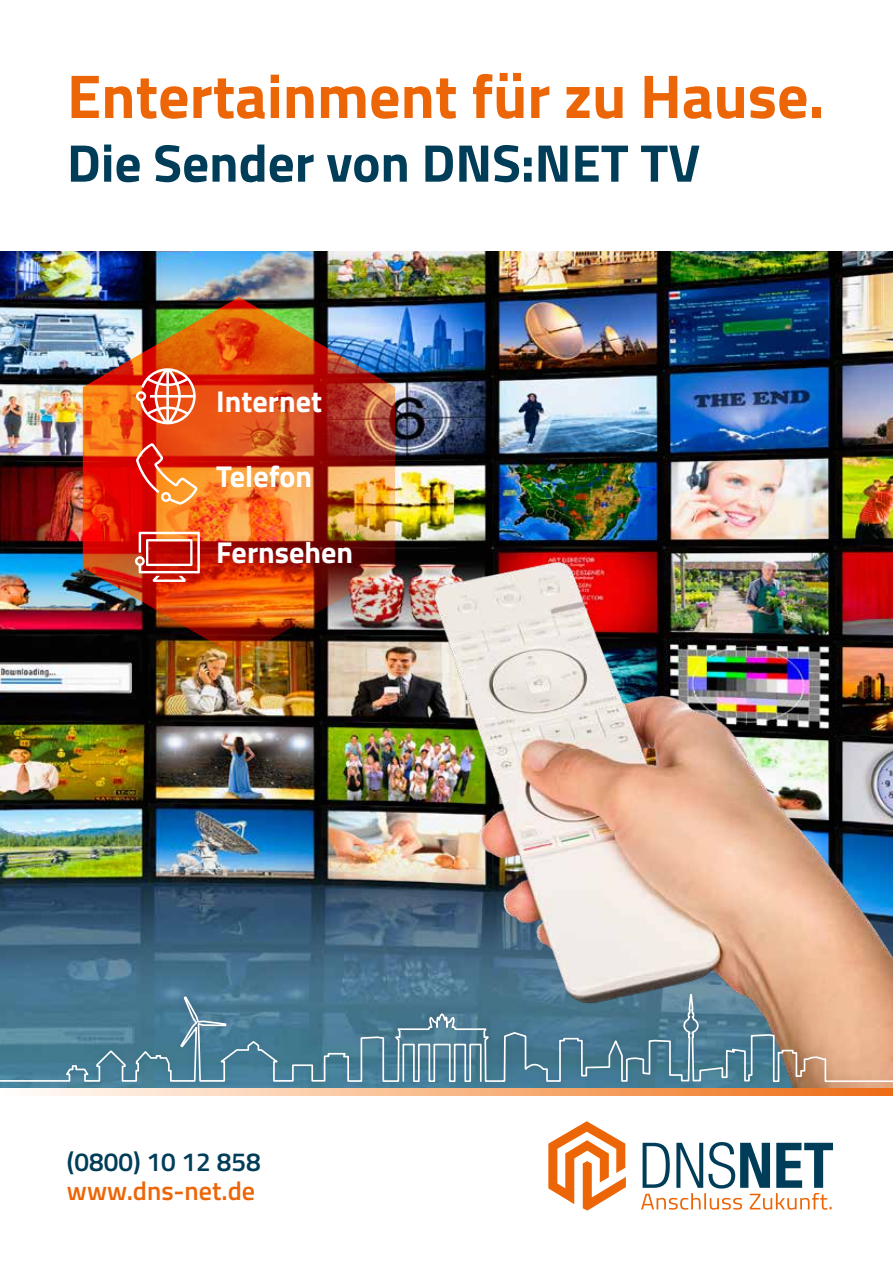
<style>
.page{position:relative;width:893px;height:1263px;background:#fff}
.page>*{position:absolute;margin:0;border:0;box-sizing:border-box;transform-origin:0 0}
.t1{font:700 61.95px "Titillium Web";color:#ec6608}
.t2{font:700 53.1px "Titillium Web";color:#003d58}
.t3{font:700 30.15px "Titillium Web";color:#fff}
.t4{font:600 26.25px "Titillium Web";color:#ec6608}
.t5{font:600 26.25px "Titillium Web";color:#003d58}
</style>
<div class="page">
<img style="left:0;top:252px;width:893px;height:260px">
<img style="left:0;top:512px;width:893px;height:576px">
<svg style="left:548px;top:1121px;width:78px;height:89px"></svg>
<svg style="left:641px;top:1142px;width:192px;height:68px"></svg>
<div style="left:0;top:993px;width:893px;height:94px;background:#000;opacity:.15"></div>
<svg style="left:0;top:993px;width:893px;height:90px;background:#658796"></svg>
<svg style="left:402px;top:1043px;width:80px;height:40px;background:#7098ab"></svg>
<svg style="left:33px;top:1088px;width:860px;height:8px;background:#f7b483"></svg>
<img style="left:83px;top:297px;width:312px;height:361px">
<svg style="left:136px;top:368px;width:60px;height:56px"></svg>
<svg style="left:135px;top:532px;width:65px;height:50px"></svg>
<svg style="left:136px;top:443px;width:61px;height:62px;background:#eb5f2f"></svg>
<p class="t1" style="left:67px;top:49px;width:759px">Entertainment für zu Hause.</p>
<p class="t2" style="left:67px;top:123px;width:635px">Die Sender von DNS:NET TV</p>
<p class="t3" style="left:216px;top:378px;width:107px">Internet</p>
<p class="t3" style="left:216px;top:453px;width:97px">Telefon</p>
<p class="t3" style="left:216px;top:529px;width:139px">Fernsehen</p>
<p class="t5" style="left:67px;top:1142px;width:195px">(0800) 10 12 858</p>
<p class="t4" style="left:67px;top:1171px;width:190px">www.dns-net.de</p>
</div>
